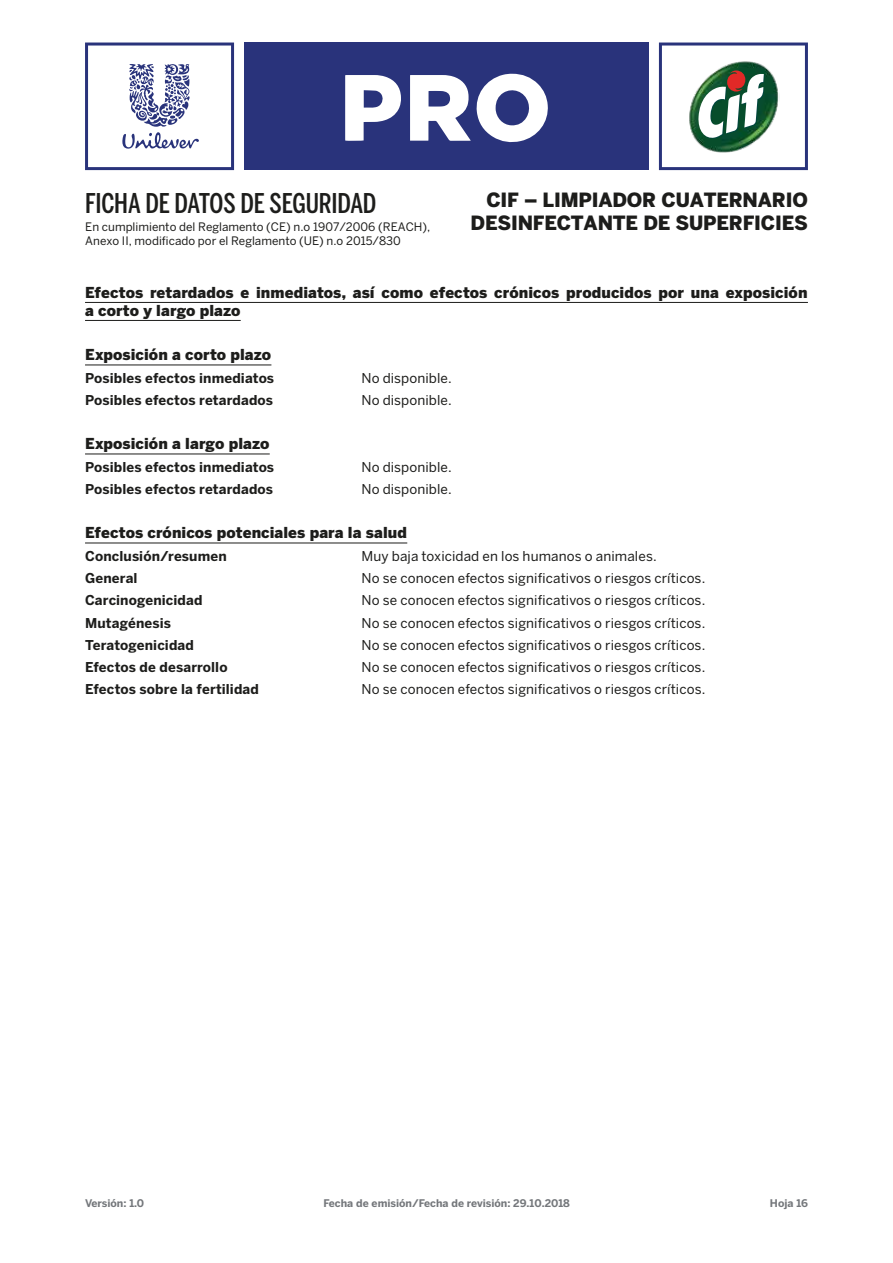
<style>
.page{position:relative;width:893px;height:1263px;background:#fff}
.page>*{position:absolute;margin:0;border:0;box-sizing:border-box;transform-origin:0 0}
.t1{font:500 27px "Benton Sans Comp";letter-spacing:-.005em;color:#1d1d1b}
.t2{font:900 19.5px "Benton Sans";letter-spacing:-.01em;color:#1d1d1b}
.t3{font:900 15px/18px "Benton Sans";letter-spacing:.005em;color:#1d1d1b}
.t4{font:13.5px "Benton Sans";letter-spacing:.005em;color:#1d1d1b}
.t5{font:700 13.5px "Benton Sans";letter-spacing:.005em;color:#1d1d1b}
.t6{font:11.7px "Benton Sans";color:#1d1d1b}
.t7{font:700 10.5px "Benton Sans";color:#74777b}
</style>
<div class="page">
<hr style="left:85px;top:302px;width:723px;height:1px;background:#1d1d1b">
<hr style="left:85px;top:320px;width:156px;height:1px;background:#1d1d1b">
<hr style="left:85px;top:365px;width:186px;height:1px;background:#1d1d1b">
<hr style="left:85px;top:454px;width:185px;height:1px;background:#1d1d1b">
<hr style="left:85px;top:543px;width:322px;height:1px;background:#1d1d1b">
<svg style="left:659px;top:43px;width:149px;height:127px"></svg>
<div style="left:245px;top:43px;width:404px;height:127px;background:#29337b"></div>
<svg style="left:85px;top:43px;width:149px;height:127px"></svg>
<svg style="left:410px;top:74px;width:138px;height:69px"></svg>
<svg style="left:345px;top:75px;width:56px;height:66px"></svg>
<h1 class="t1" style="left:85px;top:187px;width:293px">FICHA DE DATOS DE SEGURIDAD</h1>
<h2 class="t2" style="left:486px;top:188px;width:323px">CIF – LIMPIADOR CUATERNARIO</h2>
<p class="t6" style="left:85px;top:220px;width:346px">En cumplimiento del Reglamento (CE) n.o 1907/2006 (REACH),</p>
<h2 class="t2" style="left:471px;top:211px;width:339px">DESINFECTANTE DE SUPERFICIES</h2>
<p class="t6" style="left:85px;top:234px;width:317px">Anexo II, modificado por el Reglamento (UE) n.o 2015/830</p>
<p class="t3" style="left:85px;top:283px;width:724px">Efectos retardados e inmediatos, así como efectos crónicos producidos por una exposición a corto y largo plazo</p>
<p class="t3" style="left:85px;top:346px;width:188px">Exposición a corto plazo</p>
<p class="t5" style="left:85px;top:370px;width:191px">Posibles efectos inmediatos</p>
<p class="t4" style="left:361px;top:370px;width:92px">No disponible.</p>
<p class="t5" style="left:85px;top:392px;width:190px">Posibles efectos retardados</p>
<p class="t4" style="left:361px;top:392px;width:92px">No disponible.</p>
<p class="t3" style="left:85px;top:435px;width:186px">Exposición a largo plazo</p>
<p class="t5" style="left:85px;top:459px;width:191px">Posibles efectos inmediatos</p>
<p class="t4" style="left:361px;top:459px;width:92px">No disponible.</p>
<p class="t5" style="left:85px;top:481px;width:190px">Posibles efectos retardados</p>
<p class="t4" style="left:361px;top:481px;width:92px">No disponible.</p>
<p class="t3" style="left:85px;top:524px;width:324px">Efectos crónicos potenciales para la salud</p>
<p class="t5" style="left:85px;top:548px;width:143px">Conclusión/resumen</p>
<p class="t4" style="left:361px;top:548px;width:297px">Muy baja toxicidad en los humanos o animales.</p>
<p class="t5" style="left:85px;top:570px;width:54px">General</p>
<p class="t4" style="left:361px;top:570px;width:345px">No se conocen efectos significativos o riesgos críticos.</p>
<p class="t5" style="left:85px;top:592px;width:119px">Carcinogenicidad</p>
<p class="t4" style="left:361px;top:592px;width:345px">No se conocen efectos significativos o riesgos críticos.</p>
<p class="t5" style="left:85px;top:614px;width:87px">Mutagénesis</p>
<p class="t4" style="left:361px;top:615px;width:345px">No se conocen efectos significativos o riesgos críticos.</p>
<p class="t5" style="left:85px;top:637px;width:110px">Teratogenicidad</p>
<p class="t4" style="left:361px;top:637px;width:345px">No se conocen efectos significativos o riesgos críticos.</p>
<p class="t5" style="left:85px;top:659px;width:144px">Efectos de desarrollo</p>
<p class="t4" style="left:361px;top:659px;width:345px">No se conocen efectos significativos o riesgos críticos.</p>
<p class="t5" style="left:85px;top:681px;width:175px">Efectos sobre la fertilidad</p>
<p class="t4" style="left:361px;top:681px;width:345px">No se conocen efectos significativos o riesgos críticos.</p>
<p class="t7" style="left:85px;top:1197px;width:60px">Versión: 1.0</p>
<p class="t7" style="left:323px;top:1197px;width:248px">Fecha de emisión/Fecha de revisión: 29.10.2018</p>
<p class="t7" style="left:770px;top:1197px;width:40px">Hoja 16</p>
</div>
